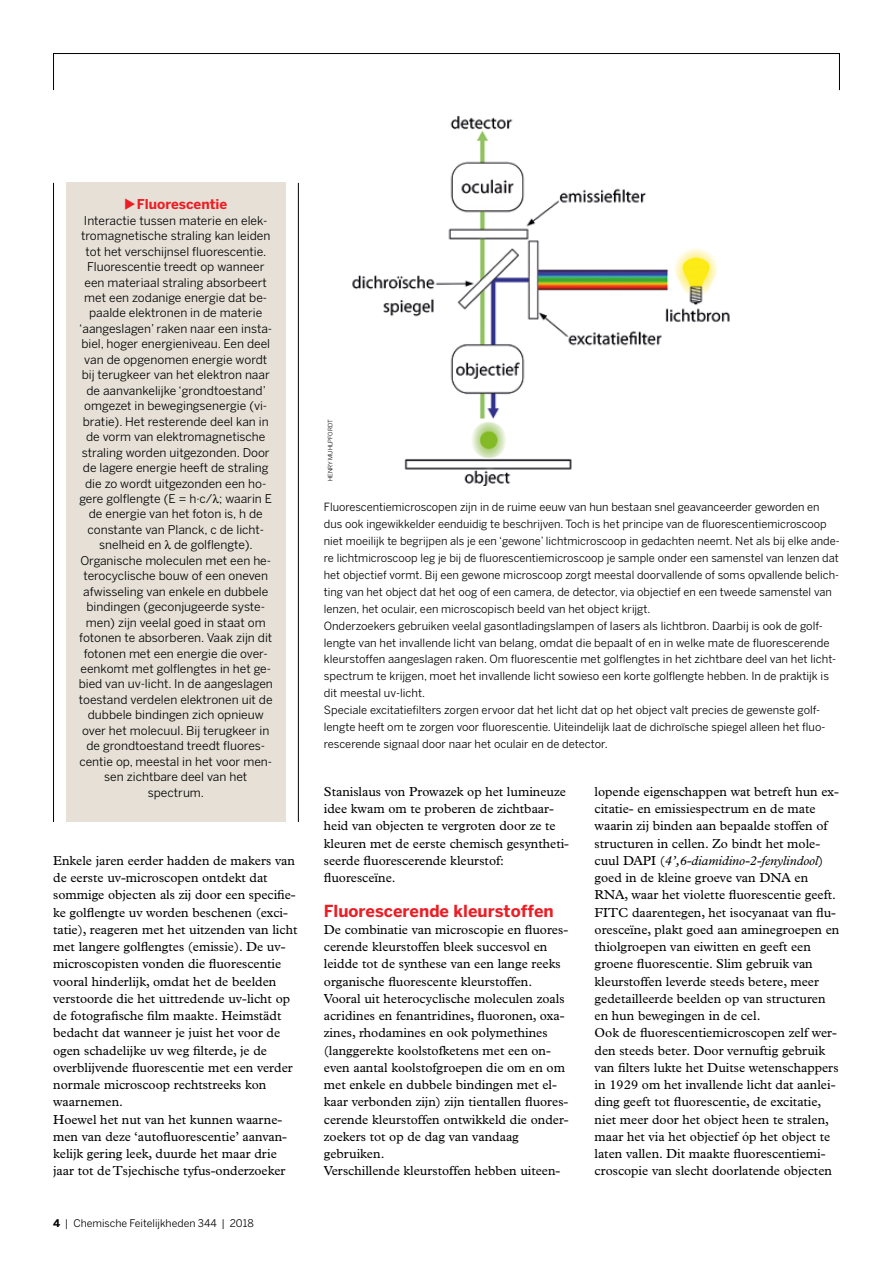
<style>
.page{position:relative;width:893px;height:1263px;background:#fff}
.page>*{position:absolute;margin:0;border:0;box-sizing:border-box;transform-origin:0 0}
.t1{font:700 16.5px "Benton Sans";color:#ed1d24}
.t2{font:700 13.5px "Benton Sans";color:#ed1d24}
.t3{font:13.2px/17.2px "Plantin Std";color:#000}
.t4{font:12px/15.5px "Benton Sans";color:#000;text-align:center}
.t5{font:11.25px/17px "Benton Sans";color:#000}
.t6{font:10.5px "Benton Sans";color:#000}
.t7{font:6px "Benton Sans";color:#000}
.s1{font-weight:700}
.s2{font-style:italic}
</style>
<div class="page">
<div style="left:53px;top:53px;width:787px;height:37px;border:1px solid #000"></div>
<img style="left:352px;top:115px;width:378px;height:370px">
<div style="left:66px;top:183px;width:220px;height:639px;background:#e6e0d7"></div>
<hr style="left:53px;top:183px;width:1px;height:639px;background:#000">
<hr style="left:298px;top:183px;width:1px;height:639px;background:#000">
<p class="t2" style="left:137px;top:196px;width:92px">Fluorescentie</p>
<p class="t4" style="left:79px;top:212px;width:196px">Interactie tussen materie en elek&shy;tromagnetische straling kan leiden tot het verschijnsel fluorescentie.<br>Fluorescentie treedt op wanneer een materiaal straling absorbeert met een zodanige energie dat be&shy;paalde elektronen in de materie ‘aangeslagen’ raken naar een insta&shy;biel, hoger energieniveau. Een deel van de opgenomen energie wordt bij terugkeer van het elektron naar de aanvankelijke ‘grondtoestand’ omgezet in bewegingsenergie (vi&shy;bratie). Het resterende deel kan in de vorm van elektromagnetische straling worden uitgezonden. Door de lagere energie heeft de straling die zo wordt uitgezonden een ho&shy;gere golflengte (E = h·c/ ; waarin E de energie van het foton is, h de constante van Planck, c de licht&shy;snelheid en de golflengte).<br>Organische moleculen met een he&shy;terocyclische bouw of een oneven afwisseling van enkele en dubbele bindingen (geconjugeerde syste&shy;men) zijn veelal goed in staat om fotonen te absorberen. Vaak zijn dit fotonen met een energie die over&shy;eenkomt met golflengtes in het ge&shy;bied van uv-licht. In de aangeslagen toestand verdelen elektronen uit de dubbele bindingen zich opnieuw over het molecuul. Bij terugkeer in de grondtoestand treedt fluores&shy;centie op, meestal in het voor men&shy;sen zichtbare deel van het spectrum.</p>
<p class="t3" style="left:53px;top:852px;width:246px">Enkele jaren eerder hadden de makers van de eerste uv-microscopen ontdekt dat sommige objecten als zij door een specifie&shy;ke golflengte uv worden beschenen (exci&shy;tatie), reageren met het uitzenden van licht met langere golflengtes (emissie). De uv&shy;microscopisten vonden die fluorescentie vooral hinderlijk, omdat het de beelden verstoorde die het uittredende uv-licht op de fotografische film maakte. Heimstädt bedacht dat wanneer je juist het voor de ogen schadelijke uv weg filterde, je de overblijvende fluorescentie met een verder normale microscoop rechtstreeks kon waarnemen.<br>Hoewel het nut van het kunnen waarne&shy;men van deze ‘autofluorescentie’ aanvan&shy;kelijk gering leek, duurde het maar drie jaar tot de Tsjechische tyfus-onderzoeker</p>
<p class="t6" style="left:53px;top:1217px;width:202px"><span class="s1">4</span> | Chemische Feitelijkheden 344 | 2018</p>
<p class="t7" style="left:327px;top:481px;width:63px;rotate:-90deg">HENRY MUHLPFORDT</p>
<p class="t5" style="left:324px;top:498px;width:517px">Fluorescentiemicroscopen zijn in de ruime eeuw van hun bestaan snel geavanceerder geworden en dus ook ingewikkelder eenduidig te beschrijven. Toch is het principe van de fluorescentiemicroscoop niet moeilijk te begrijpen als je een ‘gewone’ lichtmicroscoop in gedachten neemt. Net als bij elke ande&shy;re lichtmicroscoop leg je bij de fluorescentiemicroscoop je sample onder een samenstel van lenzen dat het objectief vormt. Bij een gewone microscoop zorgt meestal doorvallende of soms opvallende belich&shy;ting van het object dat het oog of een camera, de detector, via objectief en een tweede samenstel van lenzen, het oculair, een microscopisch beeld van het object krijgt.<br>Onderzoekers gebruiken veelal gasontladingslampen of lasers als lichtbron. Daarbij is ook de golf&shy;lengte van het invallende licht van belang, omdat die bepaalt of en in welke mate de fluorescerende kleurstoffen aangeslagen raken. Om fluorescentie met golflengtes in het zichtbare deel van het licht&shy;spectrum te krijgen, moet het invallende licht sowieso een korte golflengte hebben. In de praktijk is dit meestal uv-licht.<br>Speciale excitatiefilters zorgen ervoor dat het licht dat op het object valt precies de gewenste golf&shy;lengte heeft om te zorgen voor fluorescentie. Uiteindelijk laat de dichroïsche spiegel alleen het fluo&shy;rescerende signaal door naar het oculair en de detector.</p>
<p class="t3" style="left:324px;top:783px;width:247px">Stanislaus von Prowazek op het lumineuze idee kwam om te proberen de zichtbaar&shy;heid van objecten te vergroten door ze te kleuren met de eerste chemisch gesyntheti&shy;seerde fluorescerende kleurstof: fluoresceïne.</p>
<p class="t1" style="left:324px;top:901px;width:231px">Fluorescerende kleurstoffen</p>
<p class="t3" style="left:324px;top:921px;width:246px">De combinatie van microscopie en fluores&shy;cerende kleurstoffen bleek succesvol en leidde tot de synthese van een lange reeks organische fluorescente kleurstoffen.<br>Vooral uit heterocyclische moleculen zoals acridines en fenantridines, fluoronen, oxa&shy;zines, rhodamines en ook polymethines (langgerekte koolstofketens met een on&shy;even aantal koolstofgroepen die om en om met enkele en dubbele bindingen met el&shy;kaar verbonden zijn) zijn tientallen fluores&shy;cerende kleurstoffen ontwikkeld die onder&shy;zoekers tot op de dag van vandaag gebruiken.<br>Verschillende kleurstoffen hebben uiteen-</p>
<p class="t3" style="left:595px;top:783px;width:246px">lopende eigenschappen wat betreft hun ex&shy;citatie- en emissiespectrum en de mate waarin zij binden aan bepaalde stoffen of structuren in cellen. Zo bindt het mole&shy;cuul DAPI (<span class="s2">4’,6-diamidino-2-fenylindool</span>) goed in de kleine groeve van DNA en RNA, waar het violette fluorescentie geeft.<br>FITC daarentegen, het isocyanaat van flu&shy;oresceïne, plakt goed aan aminegroepen en thiolgroepen van eiwitten en geeft een groene fluorescentie. Slim gebruik van kleurstoffen leverde steeds betere, meer gedetailleerde beelden op van structuren en hun bewegingen in de cel.<br>Ook de fluorescentiemicroscopen zelf wer&shy;den steeds beter. Door vernuftig gebruik van filters lukte het Duitse wetenschappers in 1929 om het invallende licht dat aanlei&shy;ding geeft tot fluorescentie, de excitatie, niet meer door het object heen te stralen, maar het via het objectief óp het object te laten vallen. Dit maakte fluorescentiemi&shy;croscopie van slecht doorlatende objecten</p>
</div>
